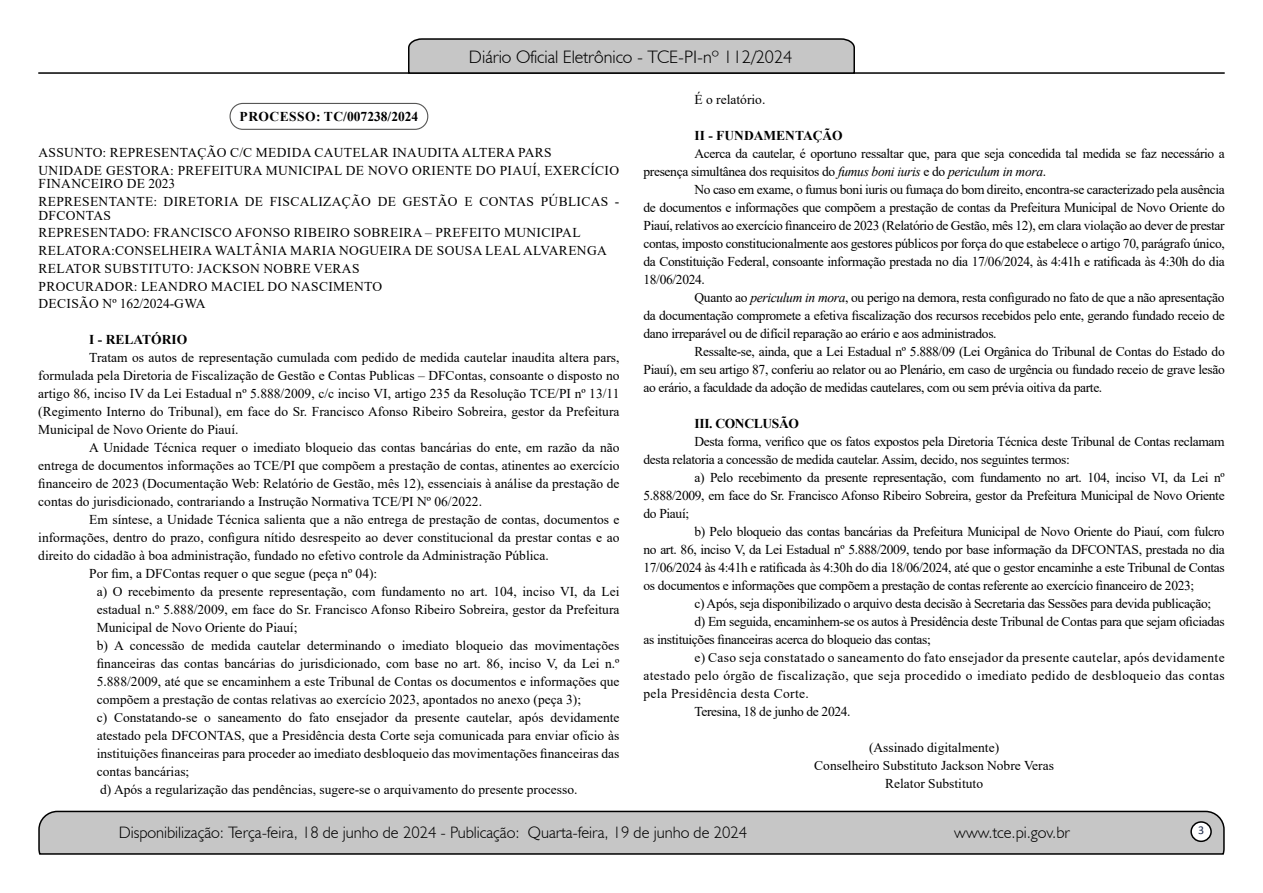
<style>
.page{position:relative;width:1263px;height:893px;background:#fff}
.page>*{position:absolute;margin:0;border:0;box-sizing:border-box;transform-origin:0 0}
.t1{font:300 18px "Humanist 521 BT";color:#000}
.t2{font:300 16.5px "Humanist 521 BT";color:#000}
.t3{font:13.5px/18px "Times New Roman";color:#000;text-align:justify}
.t4{font:13.5px/17.7px "Times New Roman";letter-spacing:.025em;color:#000}
.t5{font:13.5px/18px "Times New Roman";letter-spacing:-.025em;color:#000}
.t6{font:700 13.5px "Times New Roman";color:#000}
.t7{font:700 13.5px "Times New Roman";letter-spacing:.02em;color:#000}
.t8{font:700 13.5px "Times New Roman";letter-spacing:-.025em;color:#000}
.t9{font:12px "Calibri";color:#212d4c}
.s1{font-style:italic}
</style>
<div class="page">
<svg style="left:38px;top:810px;width:1187px;height:45px;background:#b9b9b9"></svg>
<div style="left:1191px;top:822px;width:20px;height:19px;background:#fff;border-radius:50%"></div>
<div style="left:1190px;top:821px;width:22px;height:21px;border:2px solid #000;border-radius:50%"></div>
<hr style="left:38px;top:72px;width:1187px;height:2px;background:#000">
<svg style="left:407px;top:38px;width:449px;height:36px;background:#b4b4b4"></svg>
<div style="left:229px;top:103px;width:199px;height:27px;border:1px solid #575756;border-radius:13px"></div>
<h1 class="t1" style="left:469px;top:46px;width:325px">Diário Oficial Eletrônico - TCE-PI-nº 112/2024</h1>
<p class="t7" style="left:240px;top:107px;width:180px">PROCESSO: TC/007238/2024</p>
<p class="t4" style="left:39px;top:143px;width:582px">ASSUNTO: REPRESENTAÇÃO C/C MEDIDA CAUTELAR INAUDITA ALTERA PARS<br>UNIDADE GESTORA: PREFEITURA MUNICIPAL DE NOVO ORIENTE DO PIAUÍ, EXERCÍCIO</p>
<p class="t4" style="left:39px;top:175px;width:582px">FINANCEIRO DE 2023<br>REPRESENTANTE: DIRETORIA DE FISCALIZAÇÃO DE GESTÃO E CONTAS PÚBLICAS -</p>
<p class="t4" style="left:39px;top:206px;width:570px">DFCONTAS<br>REPRESENTADO: FRANCISCO AFONSO RIBEIRO SOBREIRA – PREFEITO MUNICIPAL RELATORA:CONSELHEIRA WALTÂNIA MARIA NOGUEIRA DE SOUSA LEAL ALVARENGA RELATOR SUBSTITUTO: JACKSON NOBRE VERAS<br>PROCURADOR: LEANDRO MACIEL DO NASCIMENTO<br>DECISÃO Nº 162/2024-GWA</p>
<p class="t6" style="left:89px;top:330px;width:100px">I - RELATÓRIO</p>
<p class="t3" style="left:38px;top:349px;width:583px;text-indent:51px">Tratam os autos de representação cumulada com pedido de medida cautelar inaudita altera pars, formulada pela Diretoria de Fiscalização de Gestão e Contas Publicas – DFContas, consoante o disposto no artigo 86, inciso IV da Lei Estadual nº 5.888/2009, c/c inciso VI, artigo 235 da Resolução TCE/PI nº 13/11 (Regimento Interno do Tribunal), em face do Sr. Francisco Afonso Ribeiro Sobreira, gestor da Prefeitura Municipal de Novo Oriente do Piauí.</p>
<p class="t3" style="left:38px;top:438px;width:583px;text-indent:51px">A Unidade Técnica requer o imediato bloqueio das contas bancárias do ente, em razão da não entrega de documentos informações ao TCE/PI que compõem a prestação de contas, atinentes ao exercício financeiro de 2023 (Documentação Web: Relatório de Gestão, mês 12), essenciais à análise da prestação de contas do jurisdicionado, contrariando a Instrução Normativa TCE/PI Nº 06/2022.</p>
<p class="t3" style="left:89px;top:510px;width:532px">Em síntese, a Unidade Técnica salienta que a não entrega de prestação de contas, documentos e</p>
<p class="t3" style="left:38px;top:528px;width:583px">informações, dentro do prazo, configura nítido desrespeito ao dever constitucional da prestar contas e ao</p>
<p class="t3" style="left:38px;top:546px;width:512px">direito do cidadão à boa administração, fundado no efetivo controle da Administração Pública.</p>
<p class="t3" style="left:89px;top:564px;width:290px">Por fim, a DFContas requer o que segue (peça nº 04):</p>
<p class="t3" style="left:97px;top:582px;width:524px">a) O recebimento da presente representação, com fundamento no art. 104, inciso VI, da Lei</p>
<p class="t3" style="left:97px;top:600px;width:524px">estadual n.º 5.888/2009, em face do Sr. Francisco Afonso Ribeiro Sobreira, gestor da Prefeitura</p>
<p class="t3" style="left:97px;top:618px;width:202px">Municipal de Novo Oriente do Piauí;</p>
<p class="t3" style="left:97px;top:636px;width:524px">b) A concessão de medida cautelar determinando o imediato bloqueio das movimentações</p>
<p class="t3" style="left:97px;top:654px;width:524px">financeiras das contas bancárias do jurisdicionado, com base no art. 86, inciso V, da Lei n.º</p>
<p class="t3" style="left:97px;top:672px;width:524px">5.888/2009, até que se encaminhem a este Tribunal de Contas os documentos e informações que</p>
<p class="t3" style="left:97px;top:690px;width:486px">compõem a prestação de contas relativas ao exercício 2023, apontados no anexo (peça 3);</p>
<p class="t3" style="left:97px;top:708px;width:524px">c) Constatando-se o saneamento do fato ensejador da presente cautelar, após devidamente</p>
<p class="t3" style="left:97px;top:726px;width:524px">atestado pela DFCONTAS, que a Presidência desta Corte seja comunicada para enviar ofício às</p>
<p class="t3" style="left:97px;top:744px;width:524px">instituições financeiras para proceder ao imediato desbloqueio das movimentações financeiras das</p>
<p class="t3" style="left:97px;top:762px;width:94px">contas bancárias;</p>
<p class="t3" style="left:100px;top:780px;width:479px">d) Após a regularização das pendências, sugere-se o arquivamento do presente processo.</p>
<p class="t3" style="left:694px;top:90px;width:72px">É o relatório.</p>
<p class="t6" style="left:694px;top:125px;width:150px">II - FUNDAMENTAÇÃO</p>
<p class="t5" style="left:643px;top:144px;width:583px;text-indent:51px">Acerca da cautelar, é oportuno ressaltar que, para que seja concedida tal medida se faz necessário a presença simultânea dos requisitos do <span class="s1">fumus boni iuris</span> e do <span class="s1">periculum in mora</span>.</p>
<p class="t3" style="left:643px;top:180px;width:583px;text-indent:51px">No caso em exame, o fumus boni iuris ou fumaça do bom direito, encontra-se caracterizado pela ausência de documentos e informações que compõem a prestação de contas da Prefeitura Municipal de Novo Oriente do Piauí, relativos ao exercício financeiro de 2023 (Relatório de Gestão, mês 12), em clara violação ao dever de prestar contas, imposto constitucionalmente aos gestores públicos por força do que estabelece o artigo 70, parágrafo único, da Constituição Federal, consoante informação prestada no dia 17/06/2024, às 4:41h e ratificada às 4:30h do dia 18/06/2024.</p>
<p class="t3" style="left:643px;top:288px;width:583px;text-indent:51px">Quanto ao <span class="s1">periculum in mora</span>, ou perigo na demora, resta configurado no fato de que a não apresentação da documentação compromete a efetiva fiscalização dos recursos recebidos pelo ente, gerando fundado receio de dano irreparável ou de difícil reparação ao erário e aos administrados.</p>
<p class="t3" style="left:643px;top:342px;width:583px;text-indent:51px">Ressalte-se, ainda, que a Lei Estadual nº 5.888/09 (Lei Orgânica do Tribunal de Contas do Estado do Piauí), em seu artigo 87, conferiu ao relator ou ao Plenário, em caso de urgência ou fundado receio de grave lesão ao erário, a faculdade da adoção de medidas cautelares, com ou sem prévia oitiva da parte.</p>
<p class="t8" style="left:694px;top:413px;width:106px">III. CONCLUSÃO</p>
<p class="t5" style="left:643px;top:432px;width:583px;text-indent:51px">Desta forma, verifico que os fatos expostos pela Diretoria Técnica deste Tribunal de Contas reclamam desta relatoria a concessão de medida cautelar. Assim, decido, nos seguintes termos:</p>
<p class="t3" style="left:643px;top:468px;width:583px;text-indent:51px">a) Pelo recebimento da presente representação, com fundamento no art. 104, inciso VI, da Lei nº 5.888/2009, em face do Sr. Francisco Afonso Ribeiro Sobreira, gestor da Prefeitura Municipal de Novo Oriente do Piauí;</p>
<p class="t3" style="left:643px;top:522px;width:583px;text-indent:51px">b) Pelo bloqueio das contas bancárias da Prefeitura Municipal de Novo Oriente do Piauí, com fulcro no art. 86, inciso V, da Lei Estadual nº 5.888/2009, tendo por base informação da DFCONTAS, prestada no dia 17/06/2024 às 4:41h e ratificada às 4:30h do dia 18/06/2024, até que o gestor encaminhe a este Tribunal de Contas os documentos e informações que compõem a prestação de contas referente ao exercício financeiro de 2023;</p>
<p class="t5" style="left:694px;top:594px;width:518px">c) Após, seja disponibilizado o arquivo desta decisão à Secretaria das Sessões para devida publicação;</p>
<p class="t5" style="left:694px;top:612px;width:532px">d) Em seguida, encaminhem-se os autos à Presidência deste Tribunal de Contas para que sejam oficiadas</p>
<p class="t5" style="left:643px;top:630px;width:289px">as instituições financeiras acerca do bloqueio das contas;</p>
<p class="t4" style="left:694px;top:648px;width:532px">e) Caso seja constatado o saneamento do fato ensejador da presente cautelar, após devidamente</p>
<p class="t4" style="left:643px;top:666px;width:583px">atestado pelo órgão de fiscalização, que seja procedido o imediato pedido de desbloqueio das contas</p>
<p class="t4" style="left:643px;top:684px;width:167px">pela Presidência desta Corte.</p>
<p class="t5" style="left:694px;top:702px;width:158px">Teresina, 18 de junho de 2024.</p>
<p class="t3" style="left:814px;top:738px;width:241px;text-align:center">(Assinado digitalmente)<br>Conselheiro Substituto Jackson Nobre Veras<br>Relator Substituto</p>
<p class="t2" style="left:119px;top:822px;width:630px">Disponibilização: Terça-feira, 18 de junho de 2024 - Publicação: Quarta-feira, 19 de junho de 2024</p>
<p class="t2" style="left:954px;top:822px;width:117px">www.tce.pi.gov.br</p>
<p class="t9" style="left:1198px;top:821px;width:8px">3</p>
</div>
